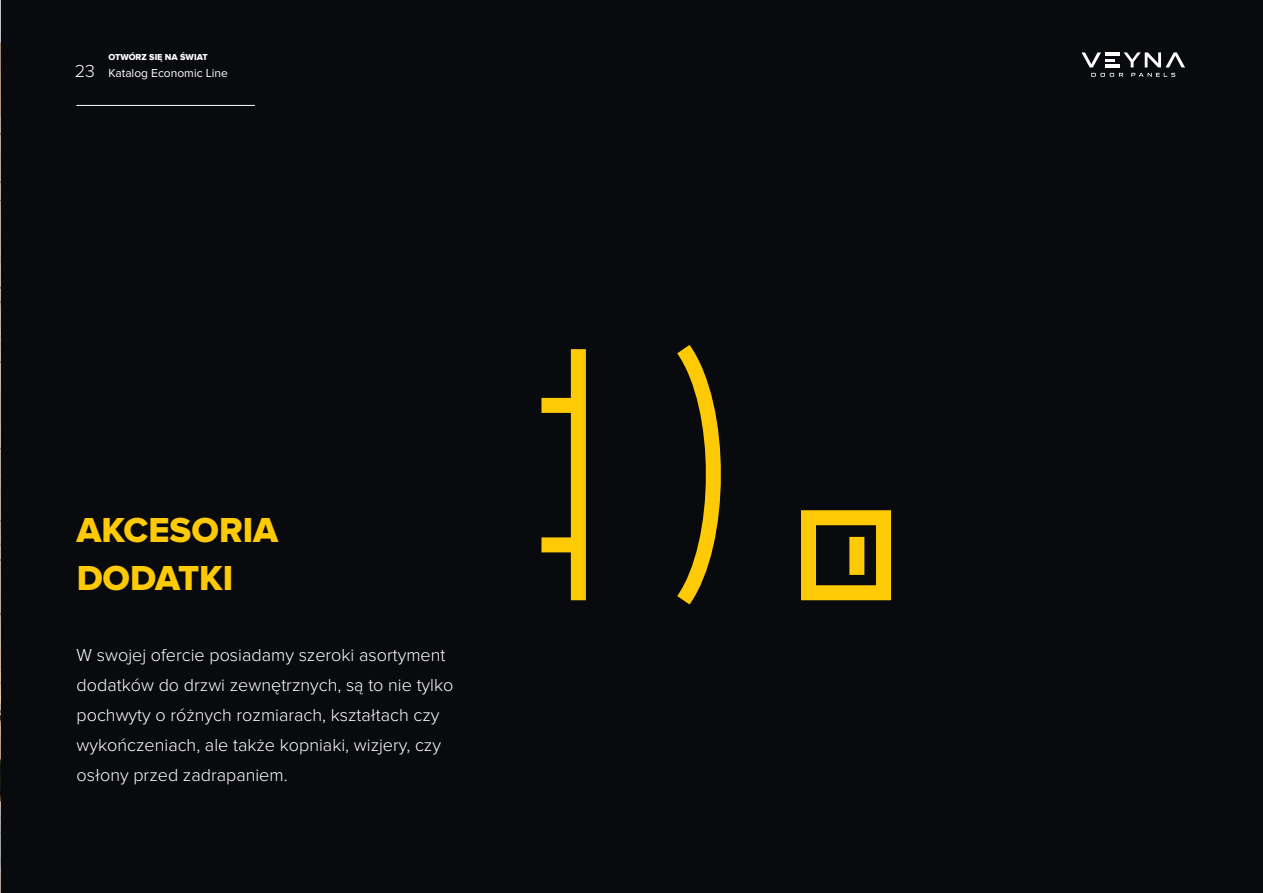
<style>
.page{position:relative;width:1263px;height:893px;background:#090a0d}
.page>*{position:absolute;margin:0;border:0;box-sizing:border-box;transform-origin:0 0}
.t1{font:36px/48px "Proxima Nova Extrabld";color:#feca05}
.t2{font:300 18px/30px "Proxima Nova";color:#fff}
.t3{font:12px "Proxima Nova";color:#fff}
.t4{font:9px "Proxima Nova Extrabld";color:#fff}
</style>
<div class="page">
<div style="left:571px;top:349px;width:15px;height:251px;background:#feca05"></div>
<div style="left:541px;top:398px;width:37px;height:15px;background:#feca05"></div>
<div style="left:541px;top:537px;width:37px;height:15px;background:#feca05"></div>
<svg style="left:677px;top:345px;width:44px;height:260px"></svg>
<div style="left:801px;top:510px;width:90px;height:90px;border:15px solid #feca05"></div>
<div style="left:849px;top:537px;width:15px;height:38px;background:#feca05"></div>
<svg style="left:1123px;top:52px;width:62px;height:15px"></svg>
<svg style="left:1091px;top:73px;width:32px;height:4px"></svg>
<svg style="left:1131px;top:73px;width:44px;height:4px"></svg>
<hr style="left:1105px;top:52px;width:14px;height:3px;background:#fff">
<hr style="left:1105px;top:64px;width:14px;height:3px;background:#fff">
<svg style="left:1081px;top:52px;width:33px;height:15px"></svg>
<hr style="left:76px;top:105px;width:179px;height:1px;background:#fff">
<img style="left:0;top:0;width:1px;height:893px">
<p class="t2" style="left:75px;top:56px;width:22px">23</p>
<p class="t4" style="left:108px;top:52px;width:101px">OTWÓRZ SIĘ NA ŚWIAT</p>
<p class="t3" style="left:108px;top:66px;width:121px">Katalog Economic Line</p>
<h1 class="t1" style="left:76px;top:507px;width:203px">AKCESORIA<br>DODATKI</h1>
<p class="t2" style="left:77px;top:641px;width:378px">W swojej ofercie posiadamy szeroki asortyment dodatków do drzwi zewnętrznych, są to nie tylko pochwyty o różnych rozmiarach, kształtach czy wykończeniach, ale także kopniaki, wizjery, czy osłony przed zadrapaniem.</p>
</div>
